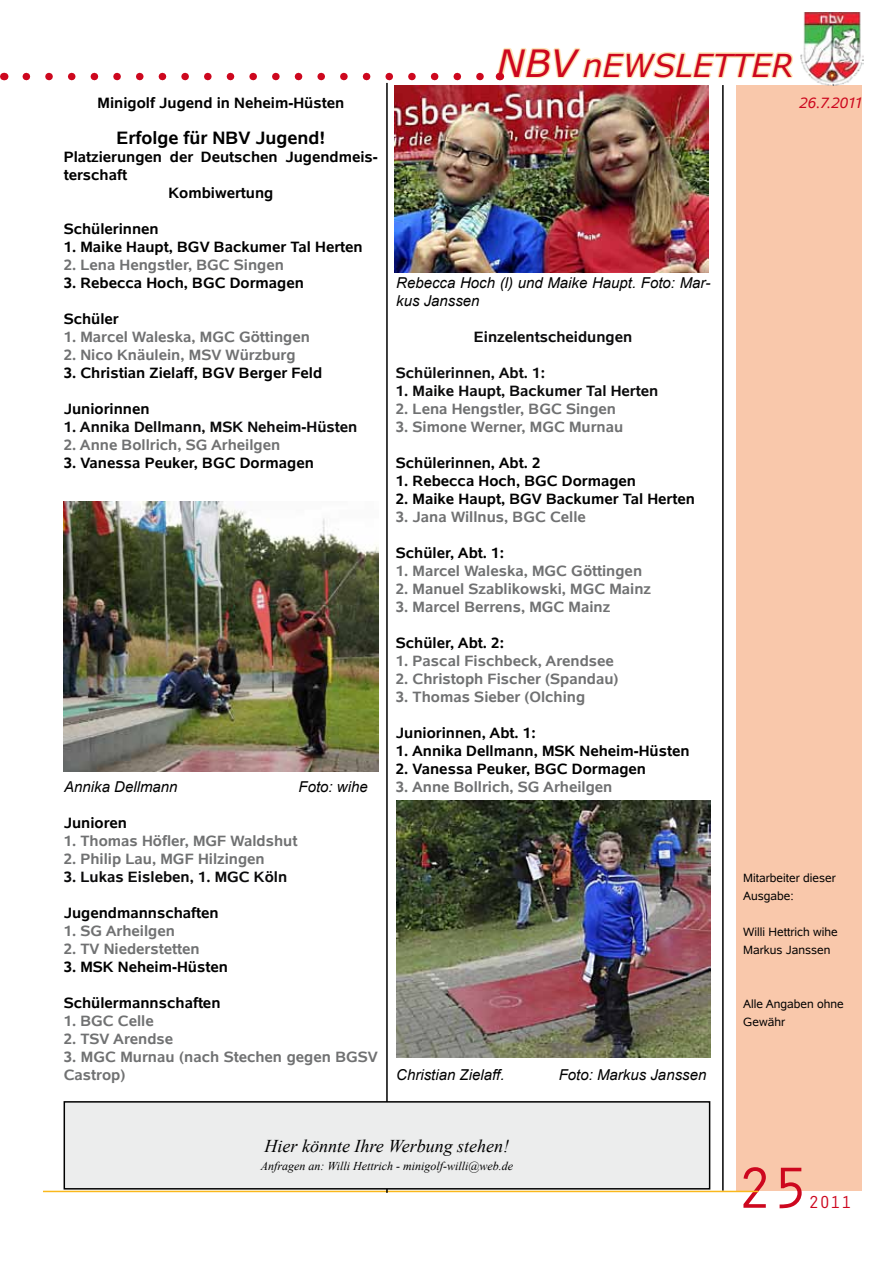
<style>
.page{position:relative;width:893px;height:1263px;background:#fff}
.page>*{position:absolute;margin:0;border:0;box-sizing:border-box;transform-origin:0 0}
.t1{font:60px "Orator Std";color:#cd071e}
.t2{font:italic 31.5px "Verdana";color:#cd071e}
.t3{font:italic 18px "Times New Roman";color:#000}
.t4{font:700 18px "Albany";color:#000}
.t5{font:18px "Orator Std";color:#cd071e}
.t6{font:700 15px/18px "Albany";color:#707172}
.t7{font:700 15px "Albany";color:#000}
.t8{font:700 15px "Albany";color:#0a0a0b}
.t9{font:italic 15px/18px "Arial";color:#000}
.t10{font:italic 15px "Albany";letter-spacing:-.02em;color:#cd071e}
.t11{font:12px/18px "Albany";color:#000}
.t12{font:italic 12px "Times New Roman";color:#000}
.s1{font-size:37.5px}
</style>
<div class="page">
<div style="left:737px;top:85px;width:125px;height:1106px;background:#f9c8ab"></div>
<hr style="left:722px;top:85px;width:2px;height:1106px;background:#000">
<img style="left:801px;top:13px;width:62px;height:72px">
<svg style="left:26px;top:73px;width:458px;height:7px"></svg>
<svg style="left:495px;top:48px;width:298px;height:38px"></svg>
<hr style="left:43px;top:1191px;width:715px;height:1px;background:#fab81c">
<hr style="left:386px;top:83px;width:2px;height:1110px;background:#000">
<div style="left:64px;top:1102px;width:646px;height:87px;background:#eceded"></div>
<div style="left:64px;top:1101px;width:646px;height:88px;border:2px solid #000"></div>
<img style="left:395px;top:85px;width:314px;height:187px">
<img style="left:396px;top:801px;width:314px;height:256px">
<img style="left:64px;top:502px;width:314px;height:270px">
<p class="t7" style="left:98px;top:92px;width:248px">Minigolf Jugend in Neheim-Hüsten</p>
<p class="t4" style="left:116px;top:125px;width:211px">Erfolge für NBV Jugend!</p>
<p class="t7" style="left:64px;top:146px;width:316px">Platzierungen der Deutschen Jugendmeis-</p>
<p class="t7" style="left:64px;top:164px;width:65px">terschaft</p>
<p class="t7" style="left:168px;top:182px;width:107px">Kombiwertung</p>
<p class="t7" style="left:64px;top:218px;width:97px">Schülerinnen</p>
<p class="t7" style="left:64px;top:236px;width:300px">1. Maike Haupt, BGV Backumer Tal Herten</p>
<p class="t6" style="left:64px;top:255px;width:222px">2. Lena Hengstler, BGC Singen</p>
<p class="t7" style="left:64px;top:272px;width:242px">3. Rebecca Hoch, BGC Dormagen</p>
<p class="t7" style="left:64px;top:308px;width:57px">Schüler</p>
<p class="t6" style="left:64px;top:327px;width:248px">1. Marcel Waleska, MGC Göttingen</p>
<p class="t6" style="left:64px;top:345px;width:233px">2. Nico Knäulein, MSV Würzburg</p>
<p class="t7" style="left:64px;top:362px;width:260px">3. Christian Zielaff, BGV Berger Feld</p>
<p class="t7" style="left:64px;top:398px;width:87px">Juniorinnen</p>
<p class="t8" style="left:64px;top:416px;width:295px">1. Annika Dellmann, MSK Neheim-Hüsten</p>
<p class="t6" style="left:64px;top:435px;width:218px">2. Anne Bollrich, SG Arheilgen</p>
<p class="t7" style="left:64px;top:452px;width:252px">3. Vanessa Peuker, BGC Dormagen</p>
<p class="t9" style="left:64px;top:778px;width:115px">Annika Dellmann</p>
<p class="t9" style="left:299px;top:778px;width:71px">Foto: wihe</p>
<p class="t7" style="left:64px;top:812px;width:65px">Junioren</p>
<p class="t6" style="left:64px;top:831px;width:235px">1. Thomas Höfler, MGF Waldshut</p>
<p class="t6" style="left:64px;top:849px;width:202px">2. Philip Lau, MGF Hilzingen</p>
<p class="t8" style="left:64px;top:866px;width:225px">3. Lukas Eisleben, 1. MGC Köln</p>
<p class="t7" style="left:64px;top:902px;width:157px">Jugendmannschaften</p>
<p class="t6" style="left:64px;top:921px;width:113px">1. SG Arheilgen</p>
<p class="t6" style="left:64px;top:939px;width:137px">2. TV Niederstetten</p>
<p class="t7" style="left:64px;top:956px;width:166px">3. MSK Neheim-Hüsten</p>
<p class="t7" style="left:64px;top:992px;width:158px">Schülermannschaften</p>
<p class="t6" style="left:64px;top:1011px;width:92px">1. BGC Celle</p>
<p class="t6" style="left:64px;top:1029px;width:111px">2. TSV Arendse</p>
<p class="t6" style="left:64px;top:1047px;width:316px">3. MGC Murnau (nach Stechen gegen BGSV<br>Castrop)</p>
<h2 class="t2" style="left:497px;top:45px;width:298px"><span class="s1">NBV</span> nEWSLETTER</h2>
<p class="t10" style="left:800px;top:93px;width:65px">26.7.2011</p>
<p class="t9" style="left:396px;top:274px;width:316px">Rebecca Hoch (l) und Maike Haupt. Foto: Mar&shy;kus Janssen</p>
<p class="t8" style="left:474px;top:326px;width:160px">Einzelentscheidungen</p>
<p class="t8" style="left:396px;top:362px;width:151px">Schülerinnen, Abt. 1:</p>
<p class="t8" style="left:396px;top:380px;width:264px">1. Maike Haupt, Backumer Tal Herten</p>
<p class="t6" style="left:396px;top:399px;width:222px">2. Lena Hengstler, BGC Singen</p>
<p class="t6" style="left:396px;top:417px;width:229px">3. Simone Werner, MGC Murnau</p>
<p class="t7" style="left:396px;top:452px;width:146px">Schülerinnen, Abt. 2</p>
<p class="t7" style="left:396px;top:470px;width:242px">1. Rebecca Hoch, BGC Dormagen</p>
<p class="t7" style="left:396px;top:488px;width:300px">2. Maike Haupt, BGV Backumer Tal Herten</p>
<p class="t6" style="left:396px;top:507px;width:191px">3. Jana Willnus, BGC Celle</p>
<p class="t7" style="left:396px;top:542px;width:110px">Schüler, Abt. 1:</p>
<p class="t6" style="left:396px;top:561px;width:248px">1. Marcel Waleska, MGC Göttingen</p>
<p class="t6" style="left:396px;top:579px;width:257px">2. Manuel Szablikowski, MGC Mainz</p>
<p class="t6" style="left:396px;top:597px;width:216px">3. Marcel Berrens, MGC Mainz</p>
<p class="t7" style="left:396px;top:632px;width:110px">Schüler, Abt. 2:</p>
<p class="t6" style="left:396px;top:651px;width:219px">1. Pascal Fischbeck, Arendsee</p>
<p class="t6" style="left:396px;top:669px;width:224px">2. Christoph Fischer (Spandau)</p>
<p class="t6" style="left:396px;top:687px;width:191px">3. Thomas Sieber (Olching</p>
<p class="t7" style="left:396px;top:722px;width:142px">Juniorinnen, Abt. 1:</p>
<p class="t7" style="left:396px;top:740px;width:295px">1. Annika Dellmann, MSK Neheim-Hüsten</p>
<p class="t7" style="left:396px;top:758px;width:252px">2. Vanessa Peuker, BGC Dormagen</p>
<p class="t6" style="left:396px;top:777px;width:218px">3. Anne Bollrich, SG Arheilgen</p>
<p class="t9" style="left:396px;top:1066px;width:110px">Christian Zielaff.</p>
<p class="t9" style="left:559px;top:1066px;width:149px">Foto: Markus Janssen</p>
<p class="t11" style="left:743px;top:869px;width:94px">Mitarbeiter dieser<br>Ausgabe:</p>
<p class="t11" style="left:743px;top:923px;width:96px">Willi Hettrich wihe<br>Markus Janssen</p>
<p class="t11" style="left:743px;top:995px;width:102px">Alle Angaben ohne<br>Gewähr</p>
<p class="t3" style="left:265px;top:1134px;width:246px">Hier könnte Ihre Werbung stehen!</p>
<p class="t12" style="left:261px;top:1158px;width:254px">Anfragen an: Willi Hettrich - minigolf-willi@web.de</p>
<h1 class="t1" style="left:737px;top:1145px;width:73px">25</h1>
<p class="t5" style="left:809px;top:1189px;width:45px">2011</p>
</div>
